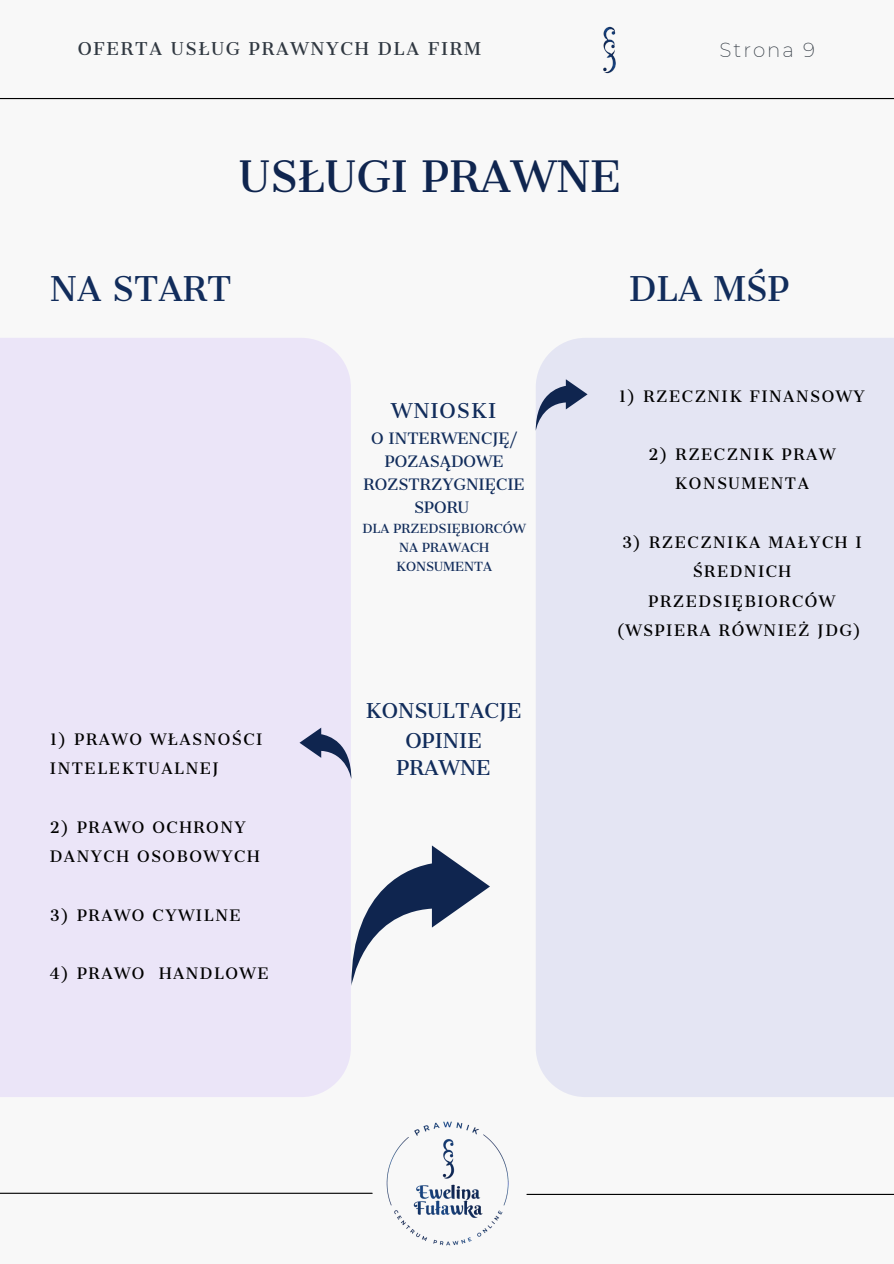
<style>
.page{position:relative;width:894px;height:1264px;background:#fff}
.page>*{position:absolute;margin:0;border:0;box-sizing:border-box;transform-origin:0 0}
.t1{font:41.25px "Cantata One";color:#0f254f}
.t2{font:32.55px "Cantata One";color:#112c5b}
.t3{font:200 19.8px "Montserrat";letter-spacing:.1em;color:#303841}
.t4{font:19.5px/29.2px "Cantata One";color:#112c5b;text-align:center}
.t5{font:19.5px "Cantata One";letter-spacing:.05em;color:#112c5b}
.t6{font:16.8px "Cantata One";letter-spacing:.1em;color:#303841}
.t7{font:15px/29.2px "Cantata One";letter-spacing:.1em;color:#000}
.t8{font:15px/23px "Cantata One";color:#112c5b;text-align:center}
.t9{font:12px/19px "Cantata One";color:#112c5b;text-align:center}
</style>
<div class="page">
<div style="left:0;top:0;width:893px;height:1263px;background:#f8f8f8"></div>
<div style="left:536px;top:338px;width:357px;height:759px;background:#e4e5f3"></div>
<div style="left:0;top:338px;width:351px;height:759px;background:#ebe5f8"></div>
<svg style="left:535px;top:379px;width:52px;height:52px;background:#a8afc5"></svg>
<svg style="left:351px;top:845px;width:139px;height:140px"></svg>
<img style="left:386px;top:1121px;width:123px;height:125px">
<hr style="left:0;top:1192px;width:372px;height:1px;background:#000">
<hr style="left:527px;top:1193px;width:366px;height:1px;background:#000">
<hr style="left:0;top:98px;width:893px;height:1px;background:#000">
<img style="left:603px;top:26px;width:13px;height:48px">
<svg style="left:299px;top:727px;width:52px;height:52px;background:#adafc8"></svg>
<p class="t6" style="left:78px;top:39px;width:404px">OFERTA USŁUG PRAWNYCH DLA FIRM</p>
<p class="t3" style="left:719px;top:38px;width:97px">Strona 9</p>
<p class="t1" style="left:239px;top:151px;width:384px">USŁUGI PRAWNE</p>
<p class="t2" style="left:50px;top:268px;width:183px">NA START</p>
<p class="t2" style="left:629px;top:268px;width:161px">DLA MŚP</p>
<p class="t7" style="left:50px;top:725px;width:214px">1) PRAWO WŁASNOŚCI<br>INTELEKTUALNEJ</p>
<p class="t7" style="left:50px;top:813px;width:211px">2) PRAWO OCHRONY<br>DANYCH OSOBOWYCH</p>
<p class="t7" style="left:50px;top:900px;width:192px">3) PRAWO CYWILNE</p>
<p class="t7" style="left:50px;top:959px;width:220px">4) PRAWO HANDLOWE</p>
<p class="t5" style="left:391px;top:398px;width:106px">WNIOSKI</p>
<p class="t8" style="left:371px;top:427px;width:148px">O INTERWENCJĘ/</p>
<p class="t8" style="left:363px;top:450px;width:163px">POZASĄDOWE<br>ROZSTRZYGNIĘCIE<br>SPORU</p>
<p class="t9" style="left:362px;top:519px;width:165px">DLA PRZEDSIĘBIORCÓW<br>NA PRAWACH<br>KONSUMENTA</p>
<p class="t4" style="left:365px;top:696px;width:158px">KONSULTACJE<br>OPINIE</p>
<p class="t4" style="left:396px;top:753px;width:96px">PRAWNE</p>
<p class="t7" style="left:618px;top:381px;width:247px">1) RZECZNIK FINANSOWY</p>
<p class="t7" style="left:648px;top:440px;width:188px;text-align:center">2) RZECZNIK PRAW<br>KONSUMENTA</p>
<p class="t7" style="left:616px;top:528px;width:247px;text-align:center">3) RZECZNIKA MAŁYCH I<br>ŚREDNICH<br>PRZEDSIĘBIORCÓW (WSPIERA RÓWNIEŻ JDG)</p>
</div>
